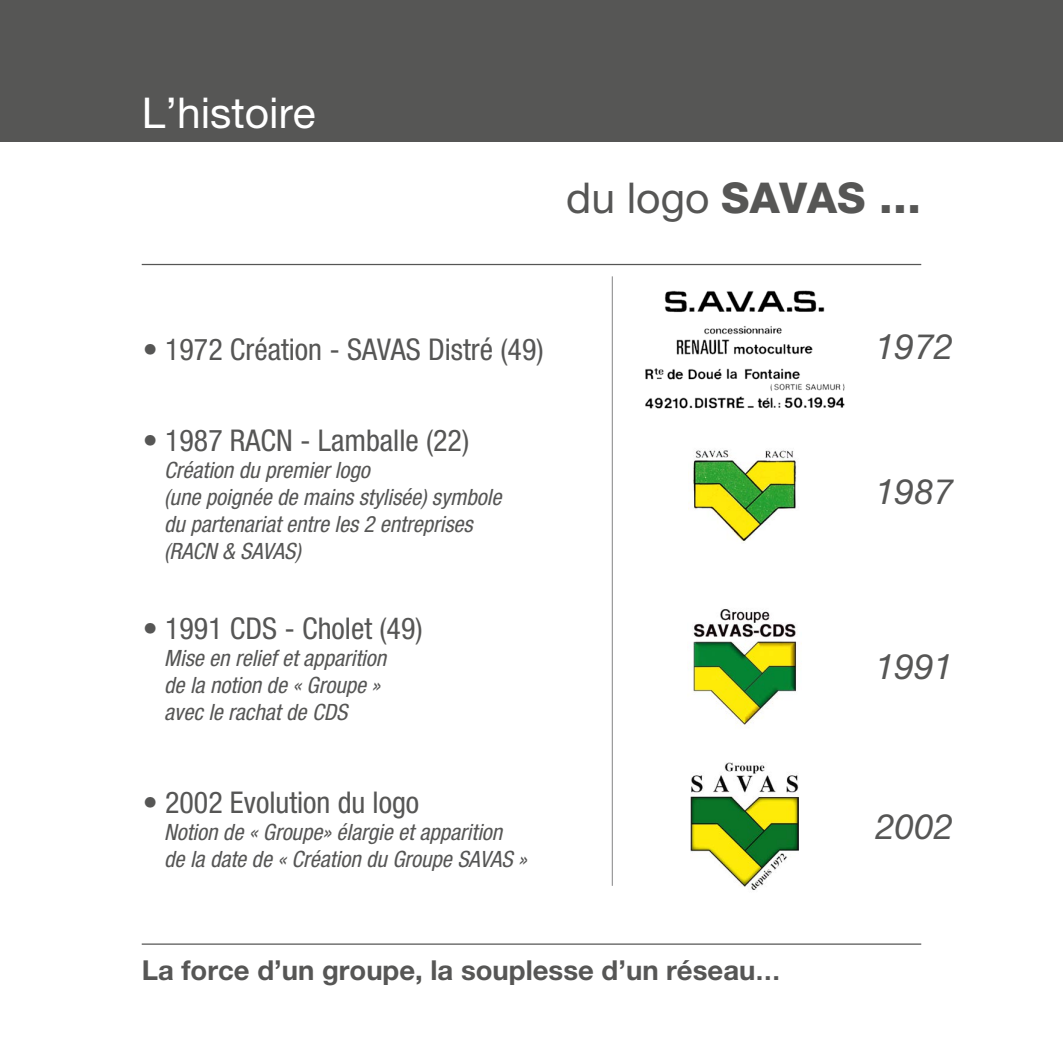
<style>
.page{position:relative;width:1063px;height:1063px;background:#fff}
.page>*{position:absolute;margin:0;border:0;box-sizing:border-box;transform-origin:0 0}
.t1{font:42.5px "Helvetica Neue";color:#565655}
.t2{font:42.5px "Helvetica Neue";color:#fff}
.t3{font:italic 35px "Helvetica Neue";color:#565655}
.t4{font:condensed 30px "Helvetica Neue";color:#565655}
.t5{font:700 27.5px "Helvetica Neue";color:#565655}
.t6{font:italic condensed 22.5px/27px "Helvetica Neue";color:#565655}
.s1{font-weight:800}
.s2{font-size:25px}
</style>
<div class="page">
<div style="left:0;top:0;width:1063px;height:142px;background:#565655"></div>
<hr style="left:142px;top:264px;width:779px;height:1px;background:#565655">
<hr style="left:142px;top:943px;width:779px;height:2px;background:#565655">
<img style="left:690px;top:763px;width:108px;height:127px">
<img style="left:688px;top:450px;width:108px;height:93px">
<img style="left:691px;top:609px;width:106px;height:118px">
<img style="left:645px;top:290px;width:200px;height:119px">
<hr style="left:612px;top:276px;width:1px;height:610px;background:#9c9c9d">
<h1 class="t2" style="left:142px;top:87px;width:175px">L’histoire</h1>
<h1 class="t1" style="left:566px;top:172px;width:357px">du logo <span class="s1">SAVAS …</span></h1>
<h3 class="t4" style="left:143px;top:332px;width:402px">• 1972 Création - SAVAS Distré (49)</h3>
<h3 class="t4" style="left:143px;top:423px;width:328px">• 1987 RACN - Lamballe (22)</h3>
<p class="t6" style="left:164px;top:457px;width:339px">Création du premier logo<br>(une poignée de mains stylisée) symbole du partenariat entre les 2 entreprises (RACN &amp; SAVAS)</p>
<h3 class="t4" style="left:143px;top:611px;width:281px">• 1991 CDS - Cholet (49)</h3>
<p class="t6" style="left:164px;top:645px;width:223px">Mise en relief et apparition de la notion de « Groupe » avec le rachat de CDS</p>
<h3 class="t4" style="left:143px;top:785px;width:278px">• 2002 Evolution du logo</h3>
<p class="t6" style="left:164px;top:818px;width:364px">Notion de « Groupe» élargie et apparition de la date de « Création du Groupe SAVAS »</p>
<h2 class="t3" style="left:875px;top:326px;width:79px">1972</h2>
<h2 class="t3" style="left:875px;top:471px;width:79px">1987</h2>
<h2 class="t3" style="left:875px;top:645px;width:79px">1991</h2>
<h2 class="t3" style="left:875px;top:805px;width:79px">2002</h2>
<p class="t5" style="left:142px;top:953px;width:640px">La force d’un groupe, la souplesse d’un réseau<span class="s2">…</span></p>
</div>
